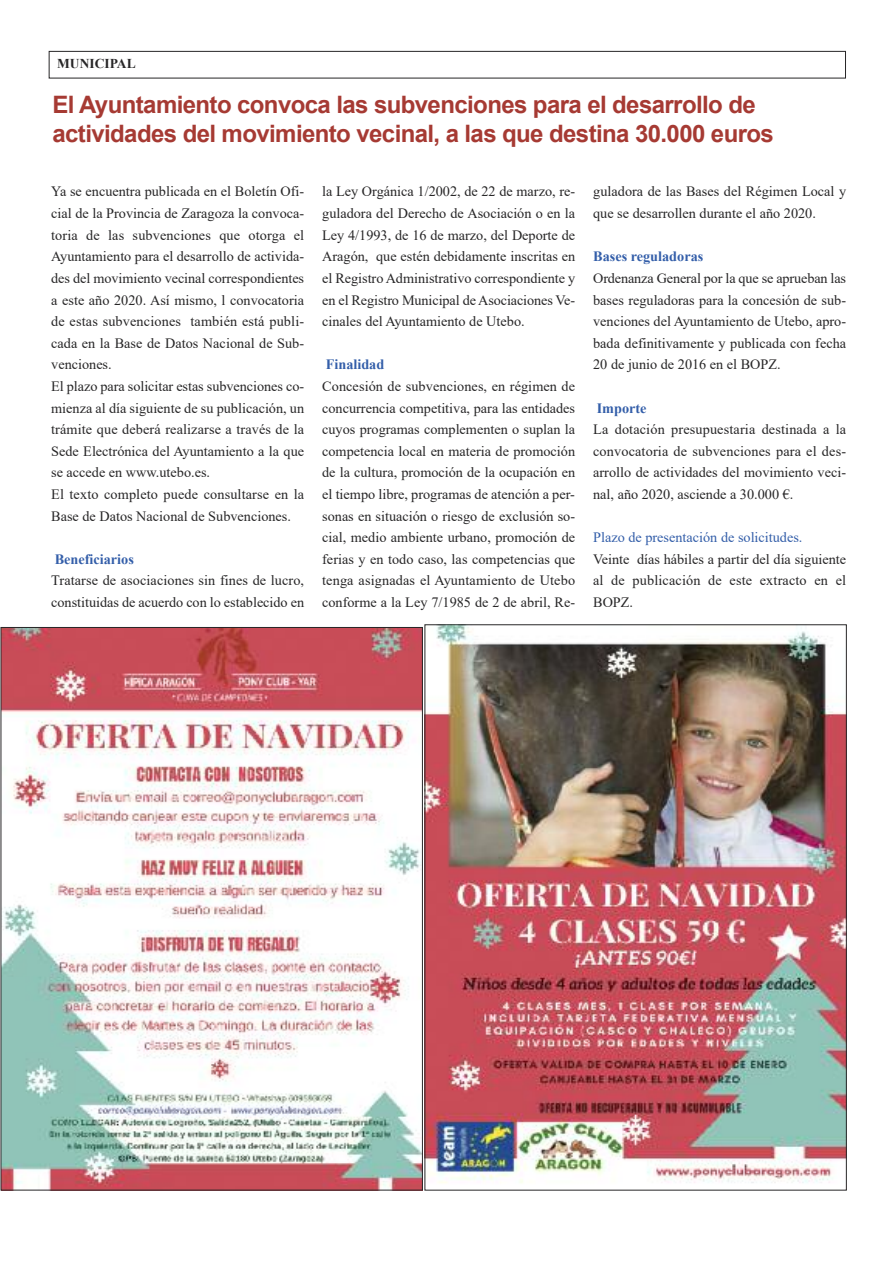
<style>
.page{position:relative;width:893px;height:1263px;background:#fff}
.page>*{position:absolute;margin:0;border:0;box-sizing:border-box;transform-origin:0 0}
.t1{font:700 24px/28.8px "Arial";letter-spacing:-.025em;color:#a63a33}
.t2{font:14.25px/21.6px "Times New Roman";color:#272627;text-align:justify}
.t3{font:700 14.25px "Times New Roman";color:#335ea9}
.t4{font:14.25px "Times New Roman";color:#335ea9}
.t5{font:700 13.5px "Times New Roman";color:#272627}
</style>
<div class="page">
<div style="left:49px;top:51px;width:797px;height:27px;border:1px solid #272627"></div>
<img style="left:3px;top:629px;width:418px;height:559px">
<img style="left:426px;top:626px;width:419px;height:557px">
<p class="t5" style="left:57px;top:56px;width:80px">municipal</p>
<h1 class="t1" style="left:52px;top:90px;width:723px">El Ayuntamiento convoca las subvenciones para el desarrollo de actividades del movimiento vecinal, a las que destina 30.000 euros</h1>
<p class="t2" style="left:51px;top:181px;width:254px;text-align:left">ya se encuentra publicada en el Boletín Ofi&shy;cial de la Provincia de Zaragoza la convoca&shy;toria de las subvenciones que otorga el Ayuntamiento para el desarrollo de activida&shy;des del movimiento vecinal correspondientes a este año 2020. Así mismo, l convocatoria de estas subvenciones también está publi&shy;cada en la Base de Datos nacional de Sub&shy;venciones.<br>El plazo para solicitar estas subvenciones co&shy;mienza al día siguiente de su publicación, un trámite que deberá realizarse a través de la Sede Electrónica del Ayuntamiento a la que se accede en www.utebo.es.<br>El texto completo puede consultarse en la Base de Datos nacional de Subvenciones.</p>
<p class="t3" style="left:55px;top:551px;width:81px">beneficiarios</p>
<p class="t2" style="left:51px;top:570px;width:254px">Tratarse de asociaciones sin fines de lucro, constituidas de acuerdo con lo establecido en</p>
<p class="t2" style="left:322px;top:181px;width:254px">la Ley Orgánica 1/2002, de 22 de marzo, re&shy;guladora del Derecho de Asociación o en la Ley 4/1993, de 16 de marzo, del Deporte de Aragón, que estén debidamente inscritas en el registro Administrativo correspondiente y en el registro Municipal de Asociaciones Ve&shy;cinales del Ayuntamiento de Utebo.</p>
<p class="t3" style="left:326px;top:357px;width:60px">finalidad</p>
<p class="t2" style="left:322px;top:375px;width:254px">Concesión de subvenciones, en régimen de concurrencia competitiva, para las entidades cuyos programas complementen o suplan la competencia local en materia de promoción de la cultura, promoción de la ocupación en el tiempo libre, programas de atención a per&shy;sonas en situación o riesgo de exclusión so&shy;cial, medio ambiente urbano, promoción de ferias y en todo caso, las competencias que tenga asignadas el Ayuntamiento de Utebo conforme a la Ley 7/1985 de 2 de abril, re-</p>
<p class="t2" style="left:593px;top:181px;width:254px">guladora de las Bases del régimen Local y que se desarrollen durante el año 2020.</p>
<p class="t3" style="left:593px;top:249px;width:112px">bases reguladoras</p>
<p class="t2" style="left:593px;top:267px;width:254px">Ordenanza General por la que se aprueban las bases reguladoras para la concesión de sub&shy;venciones del Ayuntamiento de Utebo, apro&shy;bada definitivamente y publicada con fecha 20 de junio de 2016 en el BOPZ.</p>
<p class="t3" style="left:597px;top:400px;width:51px">importe</p>
<p class="t2" style="left:593px;top:418px;width:254px">La dotación presupuestaria destinada a la convocatoria de subvenciones para el des&shy;arrollo de actividades del movimiento veci&shy;nal, año 2020, asciende a 30.000 €.</p>
<p class="t4" style="left:593px;top:529px;width:211px">Plazo de presentación de solicitudes.</p>
<p class="t2" style="left:593px;top:548px;width:254px">Veinte días hábiles a partir del día siguiente al de publicación de este extracto en el BOPZ.</p>
</div>
